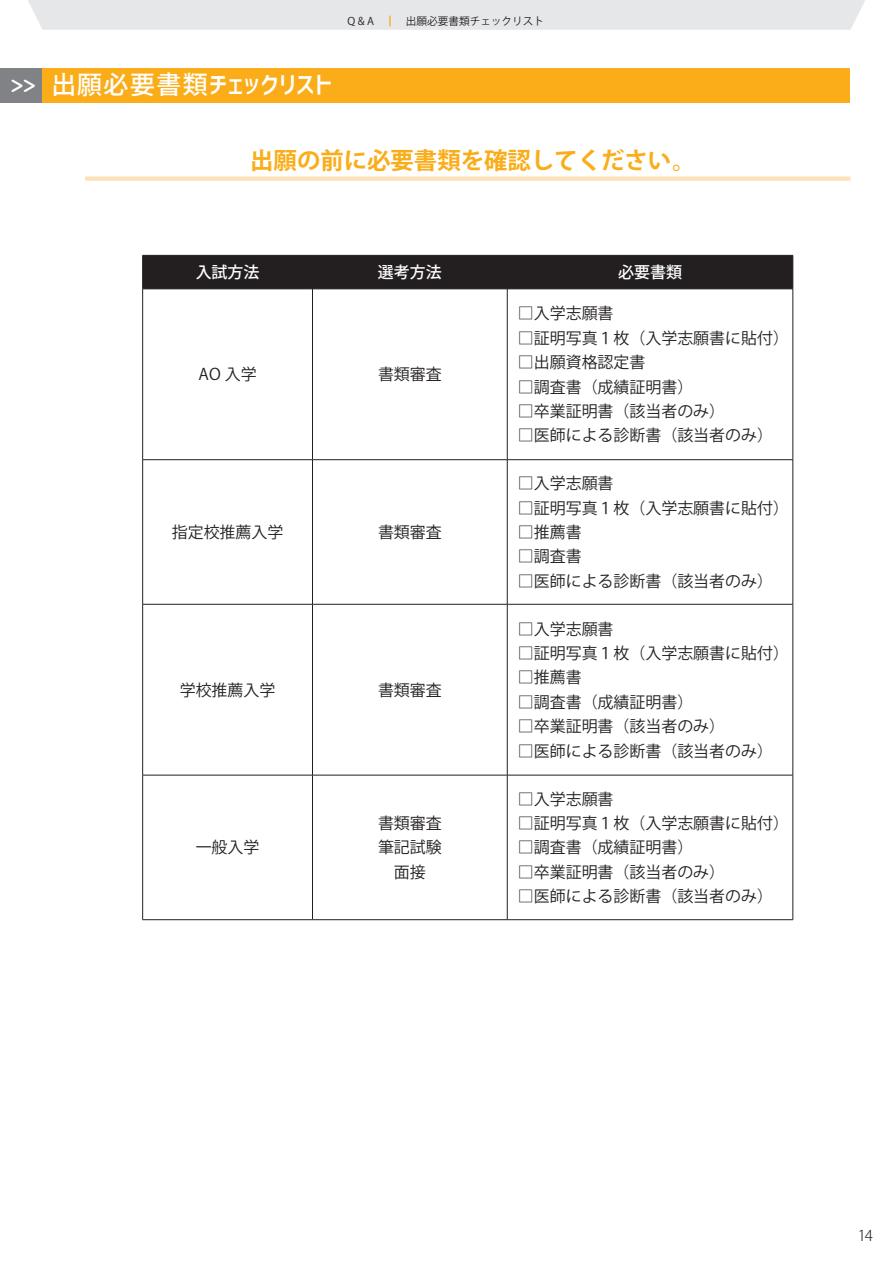
<style>
.page{position:relative;width:893px;height:1263px;background:#fff}
.page>*{position:absolute;margin:0;border:0;box-sizing:border-box;transform-origin:0 0}
.t1{font:25.5px "Corporate Logo Medium";letter-spacing:.015em;color:#fff}
.t2{font:700 23.4px "Koz Go Pr 6 N";color:#faad19}
.t3{font:15.9px/24.5px "Koz Go Pro";color:#231f20;text-align:center}
.t4{font:500 15.9px "Koz Go Pro";color:#fff}
.t5{font:300 14.85px "Koz Go Pr 6 N";color:#231f20}
.t6{font:10.65px "Koz Go Pr 6 N";color:#231f20}
.s1{color:#faad19}
.s2{font-family:"Ronde B Square";font-size:26.55px}
</style>
<div class="page">
<div style="left:0;top:68px;width:44px;height:34px;background:#808285"></div>
<div style="left:43px;top:68px;width:807px;height:34px;background:#faad19"></div>
<div style="left:28px;top:0;width:837px;height:30px;background:#e6e7e9"></div>
<div style="left:85px;top:176px;width:765px;height:5px;background:#fee2b7"></div>
<div style="left:143px;top:256px;width:650px;height:33px;background:#231f20"></div>
<hr style="left:142px;top:289px;width:1px;height:170px;background:#231f20">
<hr style="left:312px;top:289px;width:1px;height:170px;background:#231f20">
<hr style="left:507px;top:289px;width:1px;height:170px;background:#231f20">
<hr style="left:793px;top:289px;width:1px;height:170px;background:#231f20">
<hr style="left:142px;top:459px;width:170px;height:1px;background:#231f20">
<hr style="left:142px;top:460px;width:1px;height:144px;background:#231f20">
<hr style="left:312px;top:459px;width:195px;height:1px;background:#231f20">
<hr style="left:312px;top:460px;width:1px;height:144px;background:#231f20">
<hr style="left:507px;top:459px;width:286px;height:1px;background:#231f20">
<hr style="left:507px;top:460px;width:1px;height:144px;background:#231f20">
<hr style="left:793px;top:460px;width:1px;height:144px;background:#231f20">
<hr style="left:142px;top:604px;width:170px;height:1px;background:#231f20">
<hr style="left:142px;top:604px;width:1px;height:171px;background:#231f20">
<hr style="left:312px;top:604px;width:195px;height:1px;background:#231f20">
<hr style="left:312px;top:604px;width:1px;height:171px;background:#231f20">
<hr style="left:507px;top:604px;width:286px;height:1px;background:#231f20">
<hr style="left:507px;top:604px;width:1px;height:171px;background:#231f20">
<hr style="left:793px;top:604px;width:1px;height:171px;background:#231f20">
<hr style="left:142px;top:775px;width:170px;height:1px;background:#231f20">
<hr style="left:142px;top:775px;width:1px;height:144px;background:#231f20">
<hr style="left:312px;top:775px;width:195px;height:1px;background:#231f20">
<hr style="left:312px;top:775px;width:1px;height:144px;background:#231f20">
<hr style="left:507px;top:775px;width:286px;height:1px;background:#231f20">
<hr style="left:507px;top:775px;width:1px;height:144px;background:#231f20">
<hr style="left:793px;top:775px;width:1px;height:144px;background:#231f20">
<hr style="left:142px;top:919px;width:170px;height:1px;background:#231f20">
<hr style="left:312px;top:919px;width:195px;height:1px;background:#231f20">
<hr style="left:507px;top:919px;width:286px;height:1px;background:#231f20">
<hr style="left:507px;top:255px;width:286px;height:1px;background:#231f20">
<hr style="left:793px;top:256px;width:1px;height:33px;background:#231f20">
<hr style="left:507px;top:289px;width:286px;height:1px;background:#231f20">
<hr style="left:312px;top:256px;width:1px;height:33px;background:#231f20">
<hr style="left:142px;top:255px;width:170px;height:1px;background:#231f20">
<hr style="left:142px;top:256px;width:1px;height:33px;background:#231f20">
<hr style="left:312px;top:255px;width:195px;height:1px;background:#231f20">
<hr style="left:507px;top:256px;width:1px;height:33px;background:#231f20">
<hr style="left:142px;top:289px;width:170px;height:1px;background:#231f20">
<hr style="left:312px;top:289px;width:195px;height:1px;background:#231f20">
<p class="t6" style="left:347px;top:15px;width:198px">Q &amp; A　<span class="s1">┃</span>　出願必要書類チェックリスト</p>
<h1 class="t1" style="left:11px;top:68px;width:323px"><span class="s2">&gt;&gt;</span> 出願必要書類チェックリスト</h1>
<h2 class="t2" style="left:250px;top:148px;width:447px">出願の前に必要書類を確認してください。</h2>
<p class="t4" style="left:196px;top:262px;width:65px">入試方法</p>
<p class="t4" style="left:378px;top:262px;width:65px">選考方法</p>
<p class="t4" style="left:618px;top:262px;width:65px">必要書類</p>
<p class="t3" style="left:199px;top:363px;width:60px">AO 入学</p>
<p class="t3" style="left:378px;top:363px;width:65px">書類審査</p>
<p class="t3" style="left:172px;top:520px;width:113px">指定校推薦入学</p>
<p class="t3" style="left:378px;top:520px;width:65px">書類審査</p>
<p class="t3" style="left:180px;top:678px;width:97px">学校推薦入学</p>
<p class="t3" style="left:378px;top:678px;width:65px">書類審査</p>
<p class="t3" style="left:196px;top:836px;width:65px">一般入学</p>
<p class="t3" style="left:378px;top:811px;width:65px">書類審査筆記試験面接</p>
<p class="t3" style="left:518px;top:302px;width:97px">□入学志願書</p>
<p class="t3" style="left:518px;top:326px;width:273px">□証明写真１枚（入学志願書に貼付）</p>
<p class="t3" style="left:518px;top:350px;width:129px">□出願資格認定書</p>
<p class="t3" style="left:518px;top:375px;width:177px">□調査書（成績証明書）</p>
<p class="t3" style="left:518px;top:399px;width:209px">□卒業証明書（該当者のみ）</p>
<p class="t3" style="left:518px;top:424px;width:257px">□医師による診断書（該当者のみ）</p>
<p class="t3" style="left:518px;top:471px;width:97px">□入学志願書</p>
<p class="t3" style="left:518px;top:496px;width:273px">□証明写真１枚（入学志願書に貼付）</p>
<p class="t3" style="left:518px;top:520px;width:65px">□推薦書</p>
<p class="t3" style="left:518px;top:545px;width:65px">□調査書</p>
<p class="t3" style="left:518px;top:569px;width:257px">□医師による診断書（該当者のみ）</p>
<p class="t3" style="left:518px;top:617px;width:97px">□入学志願書</p>
<p class="t3" style="left:518px;top:641px;width:273px">□証明写真１枚（入学志願書に貼付）</p>
<p class="t3" style="left:518px;top:666px;width:65px">□推薦書</p>
<p class="t3" style="left:518px;top:690px;width:177px">□調査書（成績証明書）</p>
<p class="t3" style="left:518px;top:715px;width:209px">□卒業証明書（該当者のみ）</p>
<p class="t3" style="left:518px;top:739px;width:257px">□医師による診断書（該当者のみ）</p>
<p class="t3" style="left:518px;top:787px;width:97px">□入学志願書</p>
<p class="t3" style="left:518px;top:811px;width:273px">□証明写真１枚（入学志願書に貼付）</p>
<p class="t3" style="left:518px;top:836px;width:177px">□調査書（成績証明書）</p>
<p class="t3" style="left:518px;top:860px;width:209px">□卒業証明書（該当者のみ）</p>
<p class="t3" style="left:518px;top:885px;width:257px">□医師による診断書（該当者のみ）</p>
<p class="t5" style="left:858px;top:1227px;width:17px">14</p>
</div>
